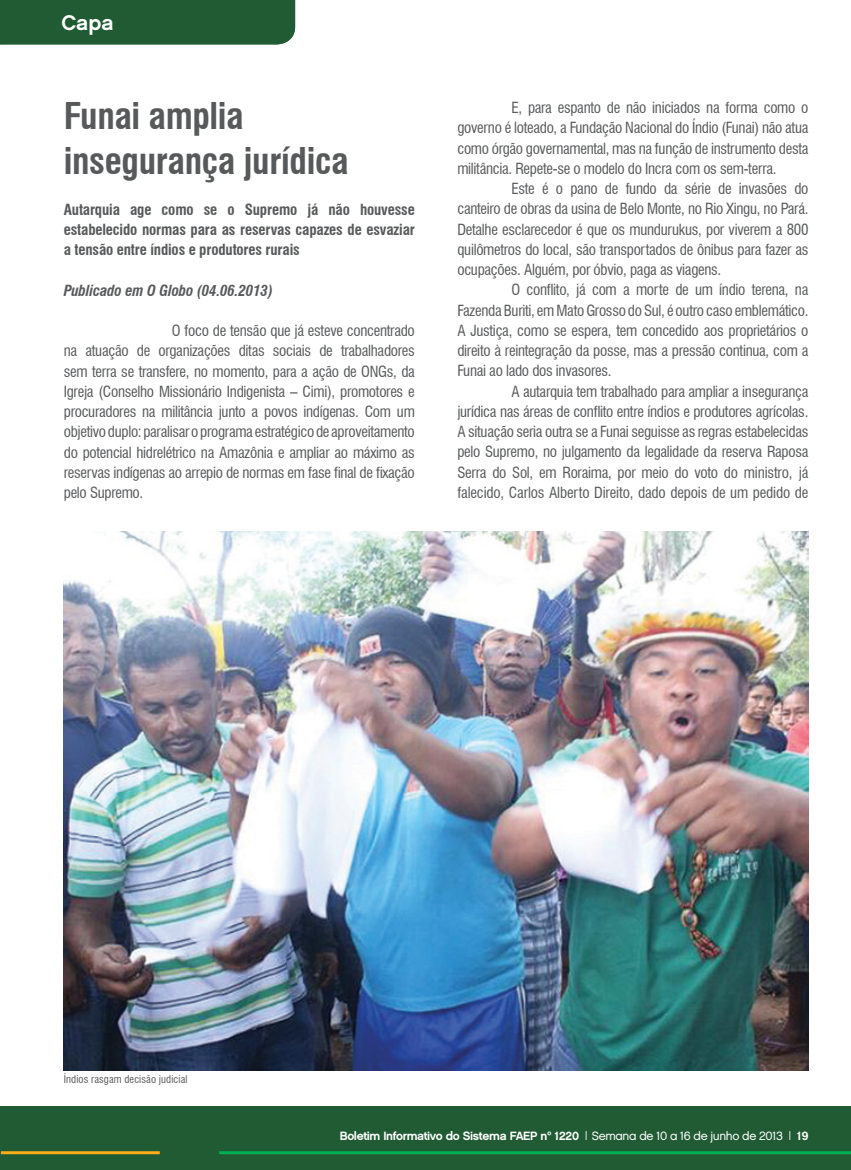
<style>
.page{position:relative;width:851px;height:1170px;background:#fff}
.page>*{position:absolute;margin:0;border:0;box-sizing:border-box;transform-origin:0 0}
.t1{font:700 condensed 36px "Swiss 721 BT";letter-spacing:-.01em;color:#58595b}
.t2{font:21px "Chalet New York Nineteen Sixty";color:#fff}
.t3{font:condensed 15px/20.2px "Swiss 721 BT";letter-spacing:-.02em;color:#58595b;text-align:justify}
.t4{font:700 condensed 15px/20.2px "Swiss 721 BT";letter-spacing:-.01em;color:#58595b;text-align:justify}
.t5{font:italic 700 condensed 15px "Swiss 721 BT";letter-spacing:-.01em;color:#58595b}
.t6{font:12px "Chalet New York Nineteen Sixty";letter-spacing:-.03em;color:#fff}
.t7{font:condensed 10.5px "Swiss 721 BT";letter-spacing:.01em;color:#58595b}
.s1{font-family:"Chalet London Nineteen Eighty"}
</style>
<div class="page">
<div style="left:0;top:1106px;width:850px;height:63px;background:#205b34"></div>
<hr style="left:1px;top:1151px;width:159px;height:3px;background:#fbac18">
<hr style="left:219px;top:1151px;width:631px;height:3px;background:#00b055">
<div style="left:0;top:0;width:295px;height:44px;background:#205b34"></div>
<img style="left:64px;top:531px;width:744px;height:539px">
<p class="t2" style="left:61px;top:10px;width:54px">Capa</p>
<p class="t1" style="left:64px;top:94px;width:181px">Funai amplia</p>
<p class="t1" style="left:64px;top:139px;width:286px">insegurança jurídica</p>
<p class="t4" style="left:64px;top:199px;width:352px">Autarquia age como se o Supremo já não houvesse estabelecido normas para as reservas capazes de esvaziar a tensão entre índios e produtores rurais</p>
<p class="t5" style="left:64px;top:281px;width:210px">Publicado em O Globo (04.06.2013)</p>
<p class="t3" style="left:64px;top:320px;width:352px;text-indent:108px">O foco de tensão que já esteve concentrado na atuação de organizações ditas sociais de trabalhadores sem terra se transfere, no momento, para a ação de ONGs, da Igreja (Conselho Missionário Indigenista – Cimi), promotores e procuradores na militância junto a povos indígenas. Com um objetivo duplo: paralisar o programa estratégico de aproveitamento do potencial hidrelétrico na Amazônia e ampliar ao máximo as reservas indígenas ao arrepio de normas em fase final de fixação pelo Supremo.</p>
<p class="t3" style="left:457px;top:97px;width:352px;text-indent:54px">E, para espanto de não iniciados na forma como o governo é loteado, a Fundação Nacional do Índio (Funai) não atua como órgão governamental, mas na função de instrumento desta militância. Repete-se o modelo do Incra com os sem-terra.</p>
<p class="t3" style="left:457px;top:178px;width:352px;text-indent:54px">Este é o pano de fundo da série de invasões do canteiro de obras da usina de Belo Monte, no Rio Xingu, no Pará.<br>Detalhe esclarecedor é que os mundurukus, por viverem a 800 quilômetros do local, são transportados de ônibus para fazer as ocupações. Alguém, por óbvio, paga as viagens.</p>
<p class="t3" style="left:457px;top:280px;width:352px;text-indent:54px">O conflito, já com a morte de um índio terena, na Fazenda Buriti, em Mato Grosso do Sul, é outro caso emblemático.<br>A Justiça, como se espera, tem concedido aos proprietários o direito à reintegração da posse, mas a pressão continua, com a Funai ao lado dos invasores.</p>
<p class="t3" style="left:457px;top:381px;width:352px;text-indent:54px">A autarquia tem trabalhado para ampliar a insegurança jurídica nas áreas de conflito entre índios e produtores agrícolas.<br>A situação seria outra se a Funai seguisse as regras estabelecidas pelo Supremo, no julgamento da legalidade da reserva Raposa Serra do Sol, em Roraima, por meio do voto do ministro, já falecido, Carlos Alberto Direito, dado depois de um pedido de</p>
<p class="t7" style="left:64px;top:1072px;width:125px">Índios rasgam decisão judicial</p>
<p class="t6" style="left:340px;top:1128px;width:470px">Boletim Informativo do Sistema FAEP nº 1220 | <span class="s1">Semana de 10 a 16 de junho de 2013</span> | 19</p>
</div>
